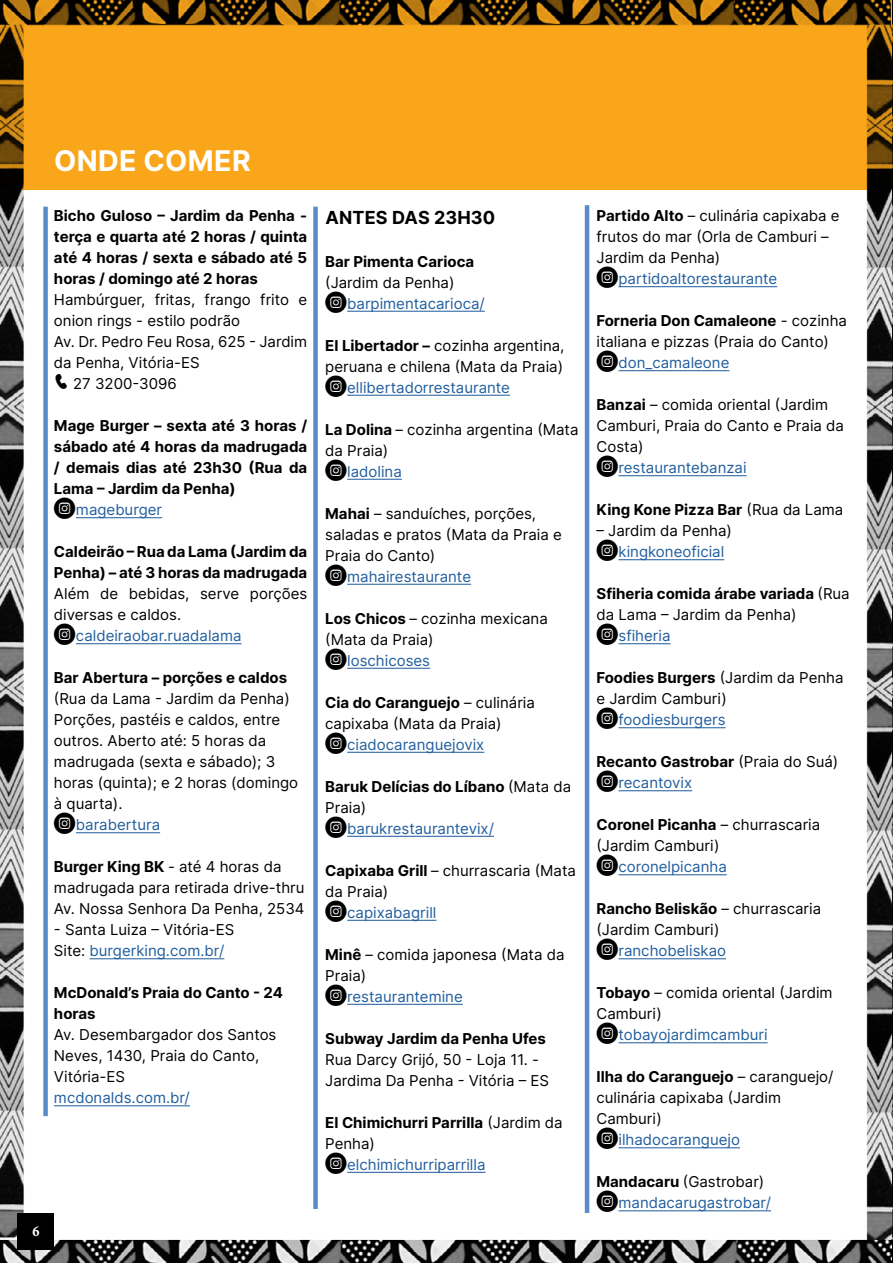
<style>
.page{position:relative;width:893px;height:1263px;background:#fff}
.page>*{position:absolute;margin:0;border:0;box-sizing:border-box;transform-origin:0 0}
.t1{font:700 28.5px "Inter";letter-spacing:.01em;color:#fff}
.t2{font:700 18px "Inter";letter-spacing:.005em;color:#000}
.t3{font:15px/21px "Inter";color:#000}
.t4{font:700 15px/21px "Inter";color:#000}
.t5{font:15px/21px "Inter";color:#215e9e}
.t6{font:15px "Minion Pro Bold Cn Capt";color:#fff}
.s1{font-family:"Social Media Circled";font-weight:400;font-size:21px}
.s2{font-weight:400;color:#215e9e}
.s3{font-family:"Social Media Circled";font-size:21px}
.s4{color:#215e9e}
.s5{font-weight:700}
.s6{color:#000}
.s7{font-family:"Social Media Circled";font-size:21px;color:#000}
.s8{font-weight:400}
.s9{font-weight:700;color:#000}
</style>
<div class="page">
<img style="left:0;top:0;width:893px;height:1263px">
<div style="left:18px;top:1213px;width:36px;height:36px;background:#000"></div>
<svg style="left:56px;top:374px;width:11px;height:15px"></svg>
<h1 class="t1" style="left:54px;top:140px;width:198px">ONDE COMER</h1>
<p class="t4" style="left:54px;top:205px;width:255px;text-align:justify">Bicho Guloso – Jardim da Penha - terça e quarta até 2 horas / quinta até 4 horas / sexta e sábado até 5 horas / domingo até 2 horas</p>
<p class="t3" style="left:54px;top:289px;width:255px">Hambúrguer, fritas, frango frito e</p>
<p class="t3" style="left:54px;top:310px;width:188px">onion rings - estilo podrão</p>
<p class="t3" style="left:54px;top:331px;width:255px">Av. Dr. Pedro Feu Rosa, 625 - Jardim</p>
<p class="t3" style="left:54px;top:352px;width:147px">da Penha, Vitória-ES</p>
<p class="t3" style="left:73px;top:373px;width:105px">27 3200-3096</p>
<p class="t4" style="left:54px;top:415px;width:255px">Mage Burger – sexta até 3 horas / sábado até 4 horas da madrugada / demais dias até 23h30 (Rua da<br>Lama – Jardim da Penha)<br><span class="s1">Q</span><span class="s2">mageburger</span></p>
<p class="t4" style="left:54px;top:541px;width:255px">Caldeirão – Rua da Lama (Jardim da<br>Penha) – até 3 horas da madrugada</p>
<p class="t3" style="left:54px;top:583px;width:255px">Além de bebidas, serve porções diversas e caldos.<br><span class="s3">Q</span><span class="s4">caldeiraobar.ruadalama</span></p>
<p class="t4" style="left:54px;top:667px;width:235px">Bar Abertura – porções e caldos</p>
<p class="t3" style="left:54px;top:688px;width:246px">(Rua da Lama - Jardim da Penha)<br>Porções, pastéis e caldos, entre outros. Aberto até: 5 horas da madrugada (sexta e sábado); 3 horas (quinta); e 2 horas (domingo à quarta).<br><span class="s3">Q</span><span class="s4">barabertura</span></p>
<p class="t3" style="left:54px;top:856px;width:252px"><span class="s5">Burger King BK</span> - até 4 horas da madrugada para retirada drive-thru<br>Av. Nossa Senhora Da Penha, 2534</p>
<p class="t3" style="left:54px;top:919px;width:182px">- Santa Luiza – Vitória-ES<br>Site: <span class="s4">burgerking.com.br/</span></p>
<p class="t4" style="left:54px;top:982px;width:231px">McDonald’s Praia do Canto - 24 horas</p>
<p class="t3" style="left:54px;top:1024px;width:224px">Av. Desembargador dos Santos<br>Neves, 1430, Praia do Canto,<br>Vitória-ES</p>
<p class="t5" style="left:54px;top:1087px;width:137px">mcdonalds.com.br/</p>
<p class="t2" style="left:325px;top:204px;width:171px">ANTES DAS 23H30</p>
<p class="t4" style="left:325px;top:250px;width:150px">Bar Pimenta Carioca</p>
<p class="t5" style="left:325px;top:271px;width:161px"><span class="s6">(Jardim da Penha)<br></span><span class="s7">Q</span>barpimentacarioca/</p>
<p class="t3" style="left:325px;top:334px;width:241px;text-align:justify"><span class="s5">El Libertador –</span> cozinha argentina, peruana e chilena (Mata da Praia)<br><span class="s3">Q</span><span class="s4">ellibertadorrestaurante</span></p>
<p class="t3" style="left:325px;top:418px;width:255px"><span class="s5">La Dolina</span> – cozinha argentina (Mata da Praia)<br><span class="s3">Q</span><span class="s4">ladolina</span></p>
<p class="t3" style="left:325px;top:502px;width:238px"><span class="s5">Mahai</span> – sanduíches, porções, saladas e pratos (Mata da Praia e<br>Praia do Canto)<br><span class="s3">Q</span><span class="s4">mahairestaurante</span></p>
<p class="t3" style="left:325px;top:607px;width:224px"><span class="s5">Los Chicos</span> – cozinha mexicana (Mata da Praia)<br><span class="s3">Q</span><span class="s4">loschicoses</span></p>
<p class="t3" style="left:325px;top:691px;width:211px"><span class="s5">Cia do Caranguejo</span> – culinária capixaba (Mata da Praia)<br><span class="s3">Q</span><span class="s4">ciadocaranguejovix</span></p>
<p class="t4" style="left:325px;top:775px;width:248px">Baruk Delícias do Líbano <span class="s8">(Mata da<br>Praia)<br></span><span class="s1">Q</span><span class="s2">barukrestaurantevix/</span></p>
<p class="t3" style="left:325px;top:859px;width:252px"><span class="s5">Capixaba Grill</span> – churrascaria (Mata da Praia)<br><span class="s3">Q</span><span class="s4">capixabagrill</span></p>
<p class="t3" style="left:325px;top:943px;width:241px"><span class="s5">Minê</span> – comida japonesa (Mata da<br>Praia)<br><span class="s3">Q</span><span class="s4">restaurantemine</span></p>
<p class="t4" style="left:325px;top:1027px;width:222px">Subway Jardim da Penha Ufes</p>
<p class="t3" style="left:325px;top:1048px;width:225px">Rua Darcy Grijó, 50 - Loja 11. -<br>Jardima Da Penha - Vitória – ES</p>
<p class="t4" style="left:325px;top:1111px;width:239px">El Chimichurri Parrilla <span class="s8">(Jardim da<br>Penha)<br></span><span class="s1">Q</span><span class="s2">elchimichurriparrilla</span></p>
<p class="t6" style="left:32px;top:1221px;width:9px">6</p>
<p class="t3" style="left:596px;top:205px;width:245px"><span class="s5">Partido Alto</span> – culinária capixaba e frutos do mar (Orla de Camburi –<br>Jardim da Penha)<br><span class="s3">Q</span><span class="s4">partidoaltorestaurante</span></p>
<p class="t3" style="left:596px;top:310px;width:252px"><span class="s5">Forneria Don Camaleone</span> - cozinha italiana e pizzas (Praia do Canto)<br><span class="s3">Q</span><span class="s4">don_camaleone</span></p>
<p class="t3" style="left:596px;top:394px;width:249px"><span class="s5">Banzai</span> – comida oriental (Jardim<br>Camburi, Praia do Canto e Praia da<br>Costa)<br><span class="s3">Q</span><span class="s4">restaurantebanzai</span></p>
<p class="t4" style="left:596px;top:499px;width:248px">King Kone Pizza Bar <span class="s8">(Rua da Lama</span></p>
<p class="t3" style="left:596px;top:520px;width:137px">– Jardim da Penha)<br><span class="s3">Q</span><span class="s4">kingkoneoficial</span></p>
<p class="t4" style="left:596px;top:583px;width:255px">Sfiheria comida árabe variada <span class="s8">(Rua da Lama – Jardim da Penha)<br></span><span class="s1">Q</span><span class="s2">sfiheria</span></p>
<p class="t3" style="left:596px;top:667px;width:249px"><span class="s5">Foodies Burgers</span> (Jardim da Penha e Jardim Camburi)<br><span class="s3">Q</span><span class="s4">foodiesburgers</span></p>
<p class="t4" style="left:596px;top:751px;width:243px">Recanto Gastrobar <span class="s8">(Praia do Suá)<br></span><span class="s1">Q</span><span class="s2">recantovix</span></p>
<p class="t3" style="left:596px;top:814px;width:225px"><span class="s5">Coronel Picanha</span> – churrascaria (Jardim Camburi)<br><span class="s3">Q</span><span class="s4">coronelpicanha</span></p>
<p class="t3" style="left:596px;top:898px;width:226px"><span class="s5">Rancho Beliskão</span> – churrascaria (Jardim Camburi)<br><span class="s3">Q</span><span class="s4">ranchobeliskao</span></p>
<p class="t3" style="left:596px;top:982px;width:238px"><span class="s5">Tobayo</span> – comida oriental (Jardim<br>Camburi)<br><span class="s3">Q</span><span class="s4">tobayojardimcamburi</span></p>
<p class="t3" style="left:596px;top:1066px;width:239px"><span class="s5">Ilha do Caranguejo</span> – caranguejo/ culinária capixaba (Jardim<br>Camburi)<br><span class="s3">Q</span><span class="s4">ilhadocaranguejo</span></p>
<p class="t5" style="left:596px;top:1171px;width:176px"><span class="s9">Mandacaru</span> <span class="s6">(Gastrobar)<br></span><span class="s7">Q</span>mandacarugastrobar/</p>
</div>
